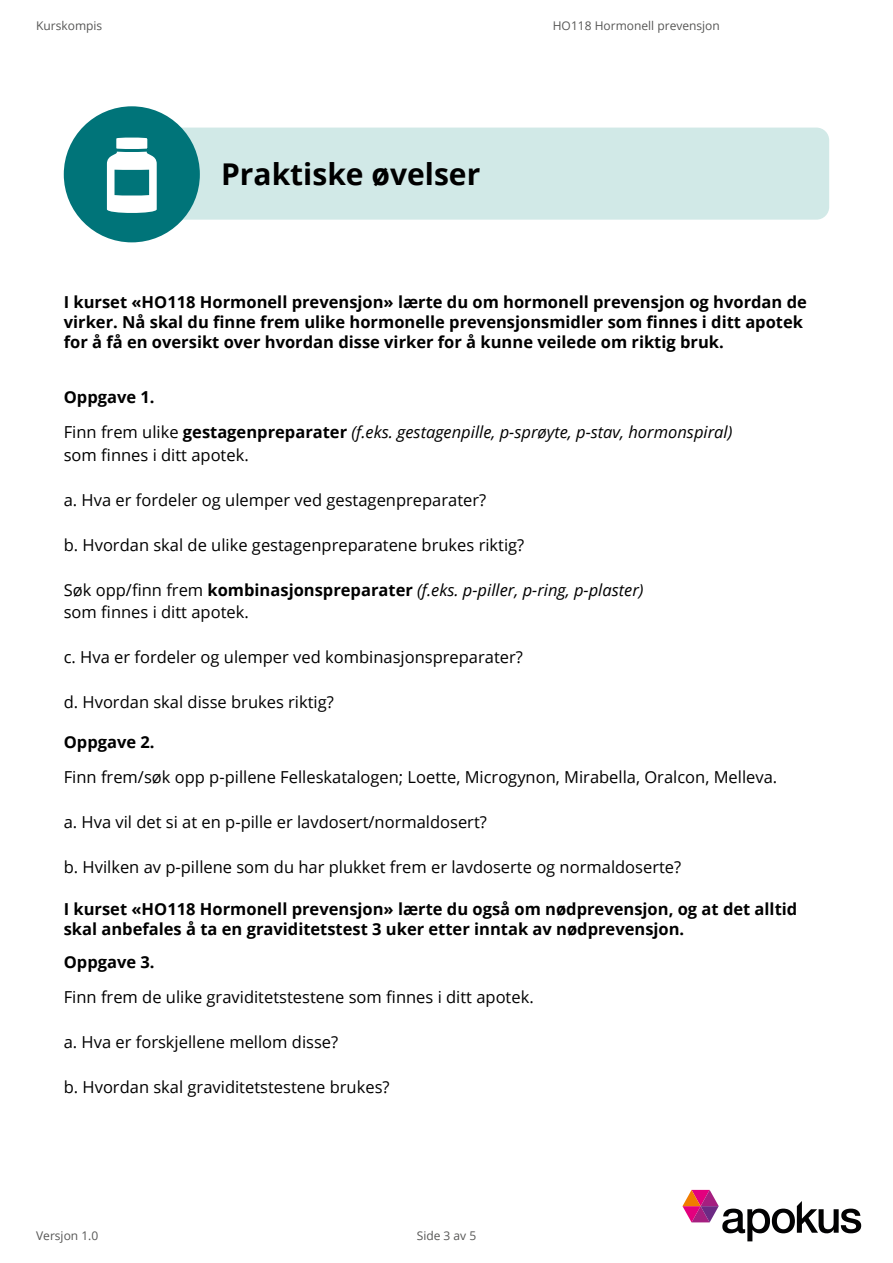
<style>
.page{position:relative;width:893px;height:1263px;background:#fff}
.page>*{position:absolute;margin:0;border:0;box-sizing:border-box;transform-origin:0 0}
.t1{font:700 30px "Open Sans";color:#000}
.t2{font:16.5px/22.5px "Open Sans";color:#000}
.t3{font:700 16.5px/19.8px "Open Sans";color:#000}
.t4{font:italic 16.5px/35.2px "Open Sans";color:#000}
.t5{font:12px "Open Sans";color:#575756}
.s1{font-weight:700;font-style:normal}
.s2{font-style:normal}
.s3{font-weight:700}
.s4{font-style:italic}
</style>
<div class="page">
<svg style="left:682px;top:1190px;width:179px;height:51px"></svg>
<div style="left:108px;top:128px;width:721px;height:92px;background:#d1e9e7;border-radius:13px"></div>
<div style="left:64px;top:106px;width:136px;height:136px;background:#007479;border-radius:50%"></div>
<svg style="left:107px;top:137px;width:50px;height:76px"></svg>
<p class="t5" style="left:36px;top:21px;width:68px">Kurskompis</p>
<h1 class="t1" style="left:221px;top:160px;width:261px">Praktiske øvelser</h1>
<p class="t5" style="left:553px;top:21px;width:169px">HO118 Hormonell prevensjon</p>
<p class="t3" style="left:64px;top:293px;width:745px">I kurset «HO118 Hormonell prevensjon» lærte du om hormonell prevensjon og hvordan de virker. Nå skal du finne frem ulike hormonelle prevensjonsmidler som finnes i ditt apotek for å få en oversikt over hvordan disse virker for å kunne veilede om riktig bruk.</p>
<p class="t4" style="left:64px;top:381px;width:670px"><span class="s1">Oppgave 1.<br></span><span class="s2">Finn frem ulike</span> <span class="s1">gestagenpreparater</span> (f.eks. gestagenpille, p-sprøyte, p-stav, hormonspiral)</p>
<p class="t2" style="left:64px;top:443px;width:186px">som finnes i ditt apotek.</p>
<p class="t2" style="left:64px;top:490px;width:424px">a. Hva er fordeler og ulemper ved gestagenpreparater?</p>
<p class="t2" style="left:64px;top:535px;width:462px">b. Hvordan skal de ulike gestagenpreparatene brukes riktig?</p>
<p class="t2" style="left:64px;top:578px;width:581px">Søk opp/finn frem <span class="s3">kombinasjonspreparater</span> <span class="s4">(f.eks. p-piller, p-ring, p-plaster) </span>som finnes i ditt apotek.</p>
<p class="t2" style="left:64px;top:647px;width:461px">c. Hva er fordeler og ulemper ved kombinasjonspreparater?</p>
<p class="t2" style="left:64px;top:692px;width:272px">d. Hvordan skal disse brukes riktig?</p>
<p class="t3" style="left:64px;top:733px;width:92px">Oppgave 2.</p>
<p class="t2" style="left:64px;top:767px;width:715px">Finn frem/søk opp p-pillene Felleskatalogen; Loette, Microgynon, Mirabella, Oralcon, Melleva.</p>
<p class="t2" style="left:64px;top:812px;width:425px">a. Hva vil det si at en p-pille er lavdosert/normaldosert?</p>
<p class="t2" style="left:64px;top:857px;width:619px">b. Hvilken av p-pillene som du har plukket frem er lavdoserte og normaldoserte?</p>
<p class="t3" style="left:64px;top:900px;width:735px">I kurset «HO118 Hormonell prevensjon» lærte du også om nødprevensjon, og at det alltid skal anbefales å ta en graviditetstest 3 uker etter inntak av nødprevensjon.</p>
<p class="t3" style="left:64px;top:953px;width:92px">Oppgave 3.</p>
<p class="t2" style="left:64px;top:985px;width:471px">Finn frem de ulike graviditetstestene som finnes i ditt apotek.</p>
<p class="t2" style="left:64px;top:1032px;width:276px">a. Hva er forskjellene mellom disse?</p>
<p class="t2" style="left:64px;top:1077px;width:327px">b. Hvordan skal graviditetstestene brukes?</p>
<p class="t5" style="left:36px;top:1230px;width:64px">Versjon 1.0</p>
<p class="t5" style="left:417px;top:1230px;width:61px">Side 3 av 5</p>
</div>
